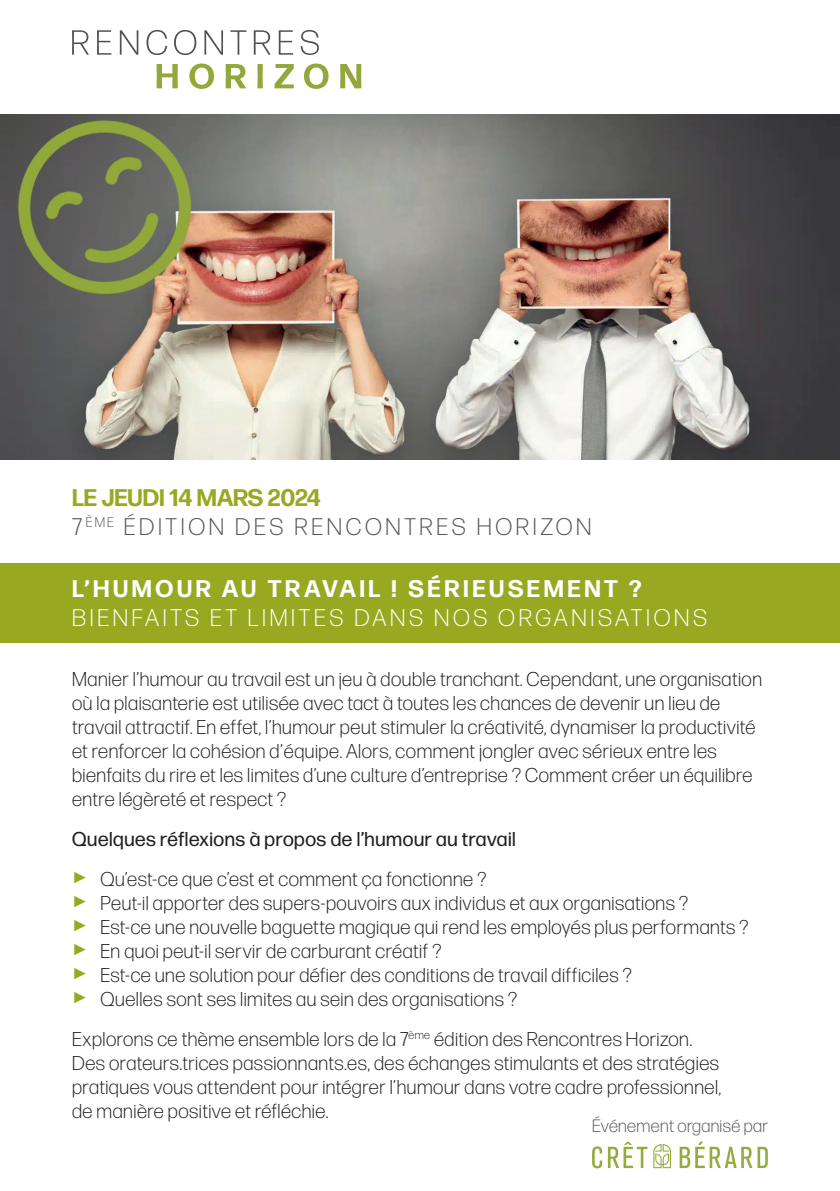
<style>
.page{position:relative;width:840px;height:1191px;background:#fff}
.page>*{position:absolute;margin:0;border:0;box-sizing:border-box;transform-origin:0 0}
.t1{font:300 24px "Forma DJR Deck";letter-spacing:.15em;color:#fff}
.t2{font:300 24px "Forma DJR Deck";letter-spacing:.15em;color:#575756}
.t3{font:700 24px "Forma DJR Deck";letter-spacing:.15em;color:#fff}
.t4{font:700 24px "Forma DJR Deck";color:#98a921}
.t5{font:300 20px/24px "Forma DJR Deck";letter-spacing:.025em;color:#231f20}
.t6{font:20px "Forma DJR Deck";letter-spacing:.03em;color:#231f20}
.t7{font:300 17.8px "Forma DJR Deck";letter-spacing:.02em;color:#585857}
.t8{font:16px "Arial";color:#98a921}
</style>
<div class="page">
<img style="left:0;top:115px;width:839px;height:344px">
<svg style="left:72px;top:30px;width:17px;height:25px"></svg>
<svg style="left:97px;top:30px;width:14px;height:25px"></svg>
<svg style="left:120px;top:30px;width:18px;height:25px"></svg>
<svg style="left:146px;top:30px;width:21px;height:25px"></svg>
<svg style="left:174px;top:30px;width:22px;height:25px"></svg>
<svg style="left:204px;top:30px;width:19px;height:25px"></svg>
<svg style="left:230px;top:30px;width:16px;height:25px"></svg>
<svg style="left:253px;top:30px;width:17px;height:25px"></svg>
<svg style="left:278px;top:30px;width:15px;height:25px"></svg>
<svg style="left:300px;top:30px;width:19px;height:25px"></svg>
<svg style="left:156px;top:64px;width:22px;height:24px"></svg>
<svg style="left:189px;top:64px;width:25px;height:25px"></svg>
<svg style="left:225px;top:64px;width:21px;height:24px"></svg>
<div style="left:257px;top:64px;width:6px;height:24px;background:#91a83a"></div>
<svg style="left:274px;top:64px;width:19px;height:24px"></svg>
<svg style="left:304px;top:64px;width:24px;height:25px"></svg>
<svg style="left:340px;top:64px;width:21px;height:24px"></svg>
<div style="left:0;top:563px;width:839px;height:79px;background:#98a921"></div>
<svg style="left:653px;top:1144px;width:17px;height:24px"></svg>
<svg style="left:592px;top:1141px;width:55px;height:27px"></svg>
<svg style="left:679px;top:1141px;width:88px;height:27px"></svg>
<p class="t4" style="left:72px;top:482px;width:250px">LE JEUDI 14 MARS 2024</p>
<p class="t2" style="left:72px;top:512px;width:520px">7<sup>ÈME</sup> ÉDITION DES RENCONTRES HORIZON</p>
<p class="t3" style="left:72px;top:573px;width:570px">L’HUMOUR AU TRAVAIL ! SÉRIEUSEMENT ?</p>
<p class="t1" style="left:72px;top:603px;width:636px">BIENFAITS ET LIMITES DANS NOS ORGANISATIONS</p>
<p class="t5" style="left:72px;top:666px;width:691px">Manier l’humour au travail est un jeu à double tranchant. Cependant, une organisation où la plaisanterie est utilisée avec tact à toutes les chances de devenir un lieu de travail attractif. En effet, l’humour peut stimuler la créativité, dynamiser la productivité et renforcer la cohésion d’équipe. Alors, comment jongler avec sérieux entre les bienfaits du rire et les limites d’une culture d’entreprise ? Comment créer un équilibre entre légèreté et respect ?</p>
<p class="t6" style="left:72px;top:826px;width:445px">Quelques réflexions à propos de l’humour au travail</p>
<p class="t5" style="left:100px;top:866px;width:387px">Qu’est-ce que c’est et comment ça fonctionne ?</p>
<p class="t5" style="left:100px;top:890px;width:589px">Peut-il apporter des supers-pouvoirs aux individus et aux organisations ?</p>
<p class="t5" style="left:100px;top:914px;width:649px">Est-ce une nouvelle baguette magique qui rend les employés plus performants ?</p>
<p class="t5" style="left:100px;top:938px;width:342px">En quoi peut-il servir de carburant créatif ?</p>
<p class="t5" style="left:100px;top:962px;width:532px">Est-ce une solution pour défier des conditions de travail difficiles ?</p>
<p class="t5" style="left:100px;top:986px;width:418px">Quelles sont ses limites au sein des organisations ?</p>
<p class="t5" style="left:72px;top:1026px;width:650px">Explorons ce thème ensemble lors de la 7<sup>ème</sup> édition des Rencontres Horizon.<br>Des orateurs.trices passionnants.es, des échanges stimulants et des stratégies pratiques vous attendent pour intégrer l’humour dans votre cadre professionnel, de manière positive et réfléchie.</p>
<p class="t8" style="left:72px;top:866px;width:17px">►</p>
<p class="t8" style="left:72px;top:890px;width:17px">►</p>
<p class="t8" style="left:72px;top:914px;width:17px">►</p>
<p class="t8" style="left:72px;top:938px;width:17px">►</p>
<p class="t8" style="left:72px;top:962px;width:17px">►</p>
<p class="t8" style="left:72px;top:986px;width:17px">►</p>
<p class="t7" style="left:591px;top:1115px;width:177px">Événement organisé par</p>
</div>
